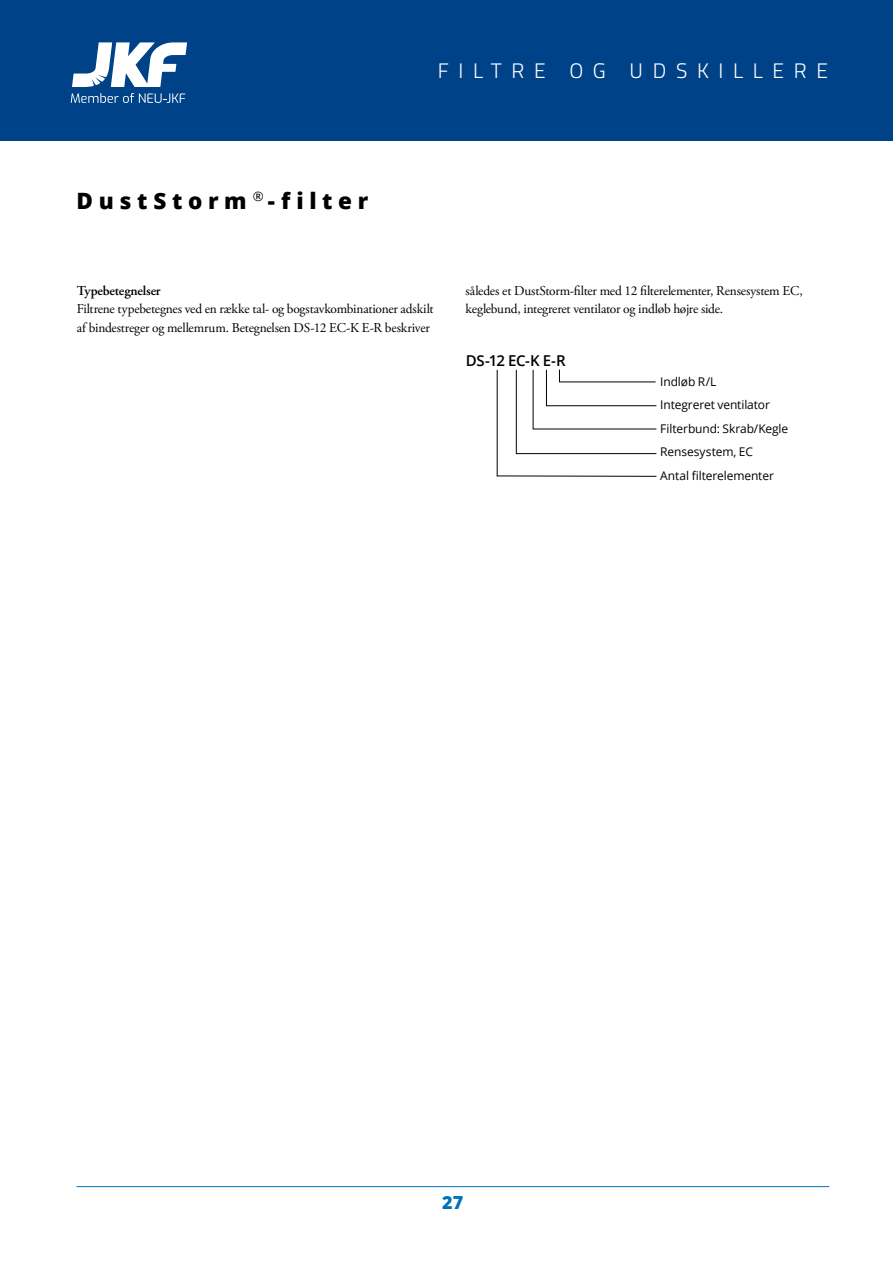
<style>
.page{position:relative;width:893px;height:1263px;background:#fff}
.page>*{position:absolute;margin:0;border:0;box-sizing:border-box;transform-origin:0 0}
.t1{font:800 22.5px "Open Sans";letter-spacing:.25em;color:#000}
.t2{font:300 21px "Titillium";letter-spacing:.46em;color:#fff}
.t3{font:800 18px "Open Sans";color:#0071bb}
.t4{font:600 15px "Open Sans";color:#000}
.t5{font:13.5px/18.8px "Adobe Garamond Pro";letter-spacing:-.02em;color:#000}
.t6{font:600 13.5px "Adobe Garamond Pro";letter-spacing:-.015em;color:#000}
.t7{font:12px/23.5px "Open Sans";letter-spacing:-.01em;color:#000}
</style>
<div class="page">
<hr style="left:77px;top:1186px;width:752px;height:1px;background:#0071bb">
<div style="left:0;top:0;width:893px;height:140px;background:#004288"></div>
<svg style="left:71px;top:42px;width:116px;height:61px"></svg>
<hr style="left:546px;top:370px;width:1px;height:36px;background:#000">
<hr style="left:559px;top:381px;width:97px;height:1px;background:#000">
<hr style="left:533px;top:370px;width:1px;height:59px;background:#000">
<hr style="left:546px;top:405px;width:110px;height:1px;background:#000">
<hr style="left:533px;top:429px;width:123px;height:1px;background:#000">
<hr style="left:516px;top:370px;width:1px;height:84px;background:#000">
<hr style="left:516px;top:453px;width:140px;height:1px;background:#000">
<hr style="left:497px;top:370px;width:1px;height:106px;background:#000">
<hr style="left:497px;top:475px;width:159px;height:2px;background:#000">
<h1 class="t1" style="left:77px;top:183px;width:293px">DustStorm <sup>®</sup>-filter</h1>
<h2 class="t2" style="left:438px;top:55px;width:392px">FILTRE OG UDSKILLERE</h2>
<p class="t6" style="left:77px;top:283px;width:85px">Typebetegnelser</p>
<p class="t5" style="left:77px;top:300px;width:358px">Filtrene typebetegnes ved en række tal- og bogstavkombinationer adskilt af bindestreger og mellemrum. Betegnelsen DS-12 EC-K E-R beskriver</p>
<p class="t5" style="left:466px;top:281px;width:339px">således et DustStorm-filter med 12 filterelementer, Rensesystem EC, keglebund, integreret ventilator og indløb højre side.</p>
<p class="t4" style="left:466px;top:350px;width:101px">DS-12 EC-K E-R</p>
<p class="t7" style="left:660px;top:369px;width:130px">Indløb R/L<br>Integreret ventilator<br>Filterbund: Skrab/Kegle<br>Rensesystem, EC<br>Antal filterelementer</p>
<h3 class="t3" style="left:442px;top:1188px;width:23px">27</h3>
</div>
